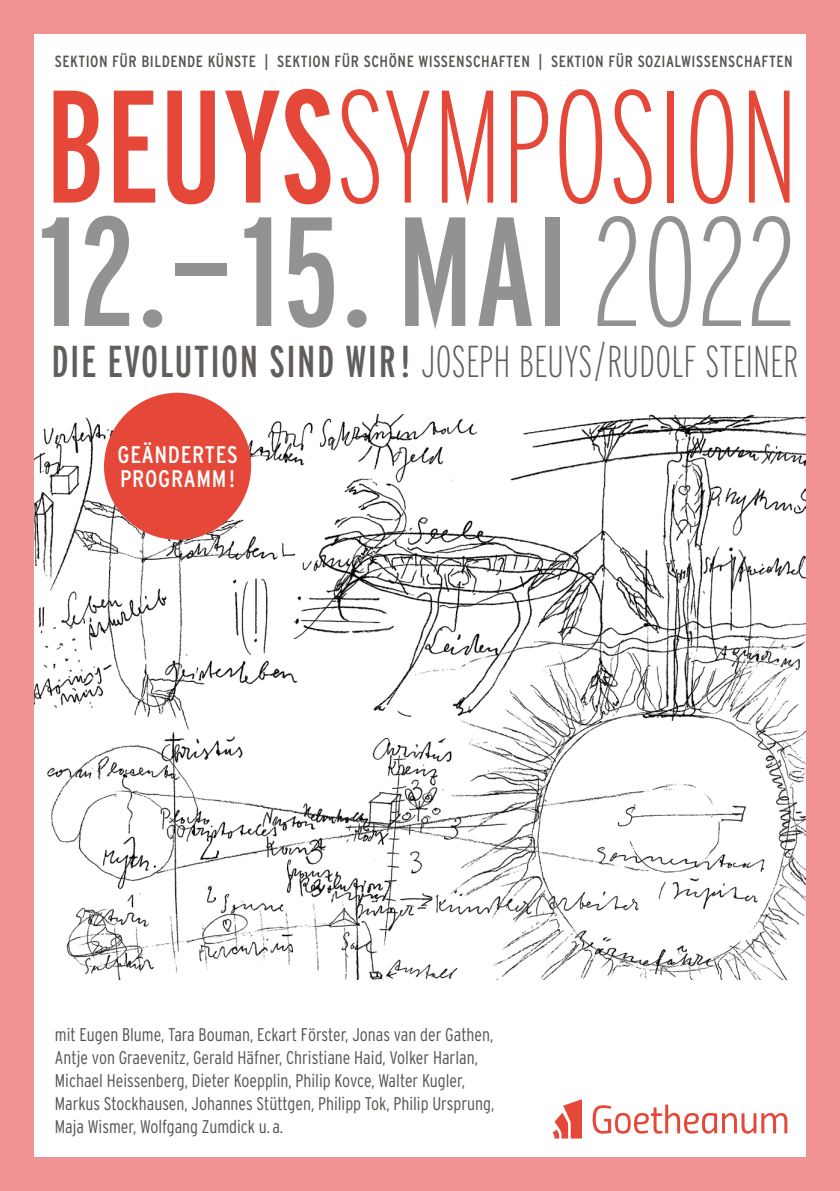
<style>
.page{position:relative;width:840px;height:1191px;background:#fff}
.page>*{position:absolute;margin:0;border:0;box-sizing:border-box;transform-origin:0 0}
.t1{font:200 160px "Interstate Compressed";color:#e54738}
.t2{font:155.2px "Interstate Compressed";letter-spacing:.005em;color:#949290;scale:1.06 1}
.t3{font:200 44.6px "Interstate Compressed";letter-spacing:.01em;color:#605d5a}
.t4{font:24px/24px "Interstate Condensed";letter-spacing:.03em;color:#fff}
.t5{font:300 18.4px/23.2px "Interstate Condensed";color:#55524e}
.t6{font:16.2px "Interstate Condensed";letter-spacing:.03em;color:#55524e}
.s1{font-weight:400}
.s2{font-weight:200}
</style>
<div class="page">
<div style="left:0;top:0;width:839px;height:1191px;background:#f19294"></div>
<div style="left:34px;top:34px;width:771px;height:1123px;background:#fff"></div>
<img style="left:34px;top:414px;width:771px;height:565px">
<svg style="left:592px;top:1104px;width:194px;height:29px"></svg>
<svg style="left:552px;top:1099px;width:29px;height:39px"></svg>
<div style="left:104px;top:393px;width:147px;height:147px;background:#e54738;border-radius:50%"></div>
<p class="t6" style="left:55px;top:52px;width:738px">SEKTION FÜR BILDENDE KÜNSTE | SEKTION FÜR SCHÖNE WISSENSCHAFTEN | SEKTION FÜR SOZIALWISSENSCHAFTEN</p>
<h1 class="t1" style="left:45px;top:56px;width:755px"><span class="s1">BEUYS</span>SYMPOSION</h1>
<h2 class="t2" style="left:39px;top:185px;width:715px">12.—15. MAI<span class="s2">2022</span></h2>
<h3 class="t3" style="left:51px;top:336px;width:747px"><span class="s1">DIE EVOLUTION SIND WIR!</span> JOSEPH BEUYS/RUDOLF STEINER</h3>
<h3 class="t4" style="left:117px;top:442px;width:122px">GEÄNDERTES<br>PROGRAMM!</h3>
<p class="t5" style="left:55px;top:1022px;width:440px">mit Eugen Blume, Tara Bouman, Eckart Förster, Jonas van der Gathen, Antje von Graevenitz, Gerald Häfner, Christiane Haid, Volker Harlan, Michael Heissenberg, Dieter Koepplin, Philip Kovce, Walter Kugler, Markus Stockhausen, Johannes Stüttgen, Philipp Tok, Philip Ursprung, Maja Wismer, Wolfgang Zumdick u. a.</p>
</div>
